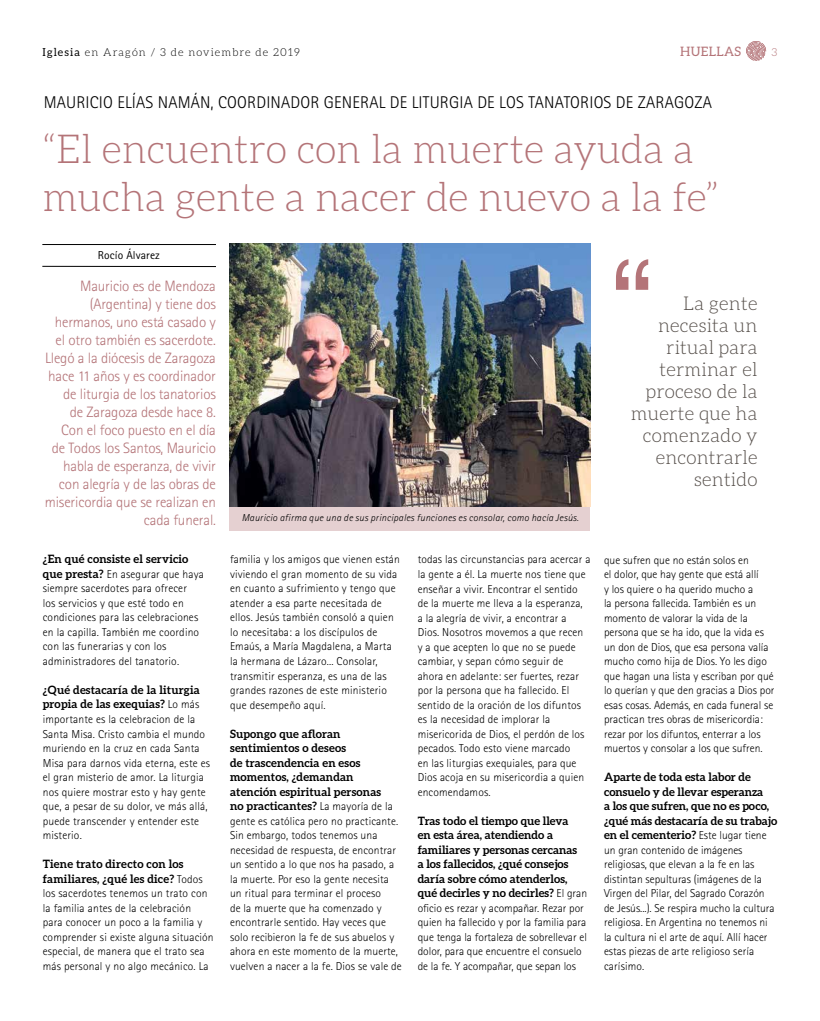
<style>
.page{position:relative;width:820px;height:1021px;background:#fff}
.page>*{position:absolute;margin:0;border:0;box-sizing:border-box;transform-origin:0 0}
.t1{font:120px "Helvetica";color:#b47478}
.t2{font:300 40px/48px "Aleo";color:#b47478}
.t3{font:300 19px/22px "Aleo";letter-spacing:.01em;color:#544d48;text-align:right}
.t4{font:300 17px "Rotis Sans Serif";letter-spacing:.01em;color:#000}
.t5{font:300 15px/18px "Rotis Sans Serif";letter-spacing:-.01em;color:#b47478;text-align:right}
.t6{font:13px "Aleo";letter-spacing:.025em;color:#b47478}
.t7{font:300 11.5px/14.5px "Rotis Sans Serif";letter-spacing:.01em;color:#000}
.t8{font:700 11.5px/14.5px "Aleo";letter-spacing:.005em;color:#000}
.t9{font:11.5px "Rotis Sans Serif";letter-spacing:.01em;color:#000}
.t10{font:300 11px "Aleo";letter-spacing:.1em;color:#000}
.t11{font:300 11px "Aleo";color:#b47478}
.t12{font:italic 300 10px "Rotis Sans Serif";letter-spacing:.025em;color:#000}
.s1{font-weight:400}
.s2{font-family:"Aleo";font-weight:700}
.s3{font-family:"Rotis Sans Serif";font-weight:300}
</style>
<div class="page">
<div style="left:229px;top:506px;width:361px;height:25px;background:#e5d0d1"></div>
<svg style="left:746px;top:41px;width:19px;height:20px"></svg>
<img style="left:230px;top:243px;width:360px;height:263px">
<hr style="left:42px;top:244px;width:174px;height:1px;background:#000">
<hr style="left:42px;top:266px;width:174px;height:1px;background:#000">
<p class="t10" style="left:43px;top:46px;width:259px"><span class="s1">Iglesia</span> en Aragón / 3 de noviembre de 2019</p>
<p class="t6" style="left:680px;top:44px;width:63px">HUELLAS</p>
<p class="t11" style="left:771px;top:46px;width:7px">3</p>
<h3 class="t4" style="left:44px;top:92px;width:669px">MAURICIO ELÍAS NAMÁN, COORDINADOR GENERAL DE LITURGIA DE LOS TANATORIOS DE ZARAGOZA</h3>
<h2 class="t2" style="left:43px;top:124px;width:677px">“El encuentro con la muerte ayuda a mucha gente a nacer de nuevo a la fe”</h2>
<p class="t9" style="left:98px;top:248px;width:64px">Rocío Álvarez</p>
<p class="t5" style="left:45px;top:277px;width:173px">Mauricio es de Mendoza (Argentina) y tiene dos hermanos, uno está casado y el otro también es sacerdote.<br>Llegó a la diócesis de Zaragoza hace 11 años y es coordinador de liturgia de los tanatorios<br>de Zaragoza desde hace 8.<br>Con el foco puesto en el día de Todos los Santos, Mauricio habla de esperanza, de vivir con alegría y de las obras de misericordia que se realizan en cada funeral.</p>
<p class="t8" style="left:43px;top:551px;width:147px">¿En qué consiste el servicio</p>
<p class="t7" style="left:43px;top:566px;width:163px"><span class="s2">que presta?</span> En asegurar que haya siempre sacerdotes para ofrecer<br>los servicios y que esté todo en condiciones para las celebraciones en la capilla. También me coordino con las funerarias y con los administradores del tanatorio.</p>
<p class="t8" style="left:43px;top:682px;width:158px">¿Qué destacaría de la liturgia propia de las exequias? <span class="s3">Lo más</span></p>
<p class="t7" style="left:43px;top:711px;width:169px">importante es la celebracion de la<br>Santa Misa. Cristo cambia el mundo muriendo en la cruz en cada Santa<br>Misa para darnos vida eterna, este es el gran misterio de amor. La liturgia nos quiere mostrar esto y hay gente que, a pesar de su dolor, ve más allá, puede transcender y entender este misterio.</p>
<p class="t8" style="left:43px;top:856px;width:161px">Tiene trato directo con los familiares, ¿qué les dice? <span class="s3">Todos</span></p>
<p class="t7" style="left:43px;top:886px;width:172px">los sacerdotes tenemos un trato con la familia antes de la celebración para conocer un poco a la familia y comprender si existe alguna situación especial, de manera que el trato sea más personal y no algo mecánico. La</p>
<p class="t12" style="left:242px;top:512px;width:338px">Mauricio afirma que una de sus principales funciones es consolar, como hacía Jesús.</p>
<p class="t7" style="left:230px;top:552px;width:171px">familia y los amigos que vienen están viviendo el gran momento de su vida en cuanto a sufrimiento y tengo que atender a esa parte necesitada de ellos. Jesús también consoló a quien lo necesitaba: a los discípulos de Emaús, a María Magdalena, a Marta la hermana de Lázaro... Consolar, transmitir esperanza, es una de las grandes razones de este ministerio que desempeño aquí.</p>
<p class="t8" style="left:230px;top:726px;width:164px">Supongo que afloran sentimientos o deseos<br>de trascendencia en esos momentos, ¿demandan atención espiritual personas no practicantes? <span class="s3">La mayoría de la</span></p>
<p class="t7" style="left:230px;top:813px;width:173px">gente es católica pero no practicante.<br>Sin embargo, todos tenemos una necesidad de respuesta, de encontrar un sentido a lo que nos ha pasado, a la muerte. Por eso la gente necesita un ritual para terminar el proceso<br>de la muerte que ha comenzado y encontrarle sentido. Hay veces que solo recibieron la fe de sus abuelos y ahora en este momento de la muerte, vuelven a nacer a la fe. Dios se vale de</p>
<p class="t7" style="left:417px;top:552px;width:174px">todas las circunstancias para acercar a la gente a él. La muerte nos tiene que enseñar a vivir. Encontrar el sentido de la muerte me lleva a la esperanza, a la alegría de vivir, a encontrar a Dios. Nosotros movemos a que recen y a que acepten lo que no se puede cambiar, y sepan cómo seguir de ahora en adelante: ser fuertes, rezar por la persona que ha fallecido. El sentido de la oración de los difuntos es la necesidad de implorar la misericorida de Dios, el perdón de los pecados. Todo esto viene marcado<br>en las liturgias exequiales, para que Dios acoja en su misericordia a quien encomendamos.</p>
<p class="t8" style="left:417px;top:813px;width:171px">Tras todo el tiempo que lleva<br>en esta área, atendiendo a familiares y personas cercanas<br>a los fallecidos, ¿qué consejos daría sobre cómo atenderlos, qué decirles y no decirles? <span class="s3">El gran</span></p>
<p class="t7" style="left:417px;top:900px;width:171px">oficio es rezar y acompañar. Rezar por quien ha fallecido y por la familia para que tenga la fortaleza de sobrellevar el dolor, para que encuentre el consuelo de la fe. Y acompañar, que sepan los</p>
<h1 class="t1" style="left:611px;top:211px;width:41px">“</h1>
<h3 class="t3" style="left:630px;top:292px;width:128px">La gente necesita un ritual para terminar el proceso de la muerte que ha comenzado y encontrarle sentido</h3>
<p class="t7" style="left:603px;top:552px;width:172px">que sufren que no están solos en<br>el dolor, que hay gente que está allí<br>y los quiere o ha querido mucho a<br>la persona fallecida. También es un momento de valorar la vida de la persona que se ha ido, que la vida es un don de Dios, que esa persona valía mucho como hija de Dios. Yo les digo que hagan una lista y escriban por qué lo querían y que den gracias a Dios por esas cosas. Además, en cada funeral se practican tres obras de misericordia: rezar por los difuntos, enterrar a los muertos y consolar a los que sufren.</p>
<p class="t8" style="left:603px;top:769px;width:175px">Aparte de toda esta labor de consuelo y de llevar esperanza<br>a los que sufren, que no es poco, ¿qué más destacaría de su trabajo en el cementerio? <span class="s3">Este lugar tiene</span></p>
<p class="t7" style="left:603px;top:842px;width:172px">un gran contenido de imágenes religiosas, que elevan a la fe en las distintan sepulturas (imágenes de la Virgen del Pilar, del Sagrado Corazón de Jesús...). Se respira mucho la cultura religiosa. En Argentina no tenemos ni la cultura ni el arte de aquí. Allí hacer estas piezas de arte religioso sería carísimo.</p>
</div>
